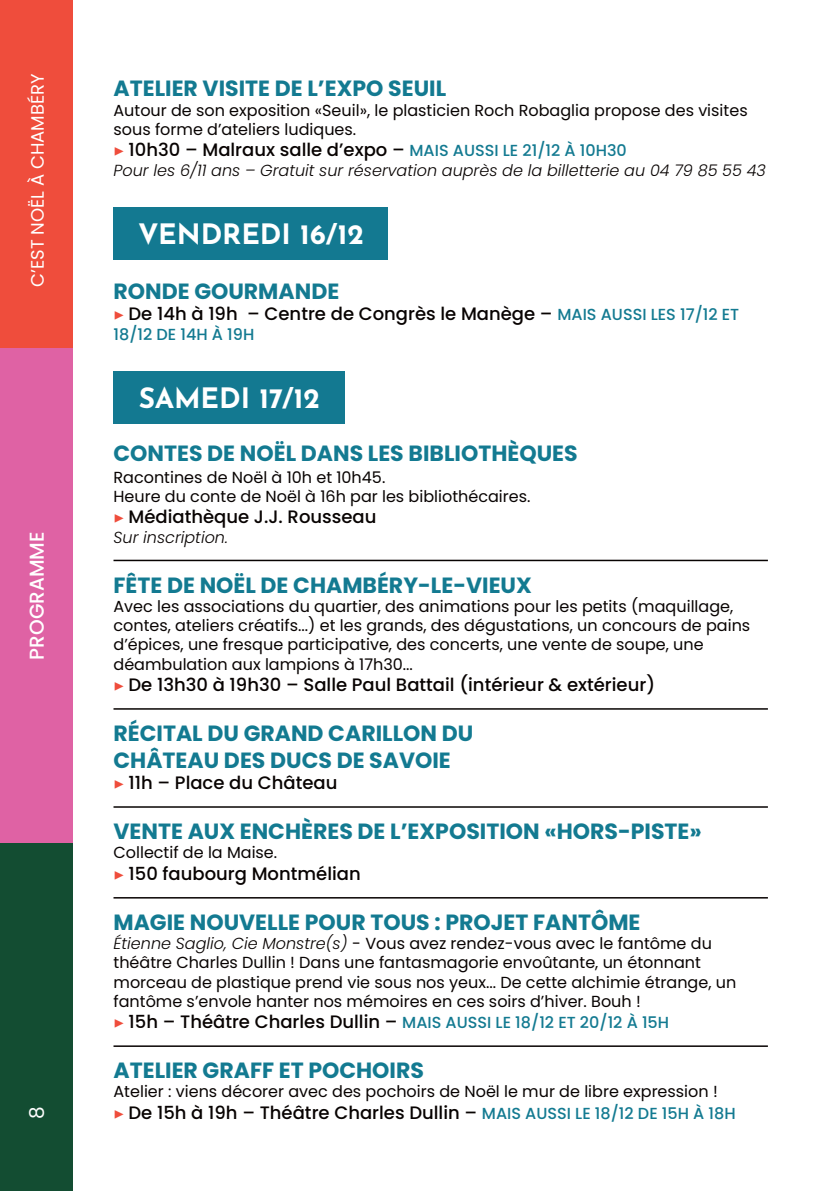
<style>
.page{position:relative;width:840px;height:1191px;background:#fff}
.page>*{position:absolute;margin:0;border:0;box-sizing:border-box;transform-origin:0 0}
.t1{font:700 28px "Josefin Sans";color:#fff}
.t2{font:700 22px/26.4px "Poppins";color:#137a91}
.t3{font:500 20px "Poppins";color:#fff}
.t4{font:20px "Poppins";color:#fff}
.t5{font:500 18px "Poppins";color:#080302}
.t6{font:18px "Poppins";color:#fff}
.t7{font:16px/19.2px "Poppins";color:#080302}
.t8{font:italic 300 16px "Poppins";color:#080302}
.t9{font:500 16px "Poppins";color:#137a91}
.s1{font-family:"Minion Pro";font-weight:400;color:#ef4d3c}
.s2{font-size:16px;color:#137a91}
.s3{font-weight:300;font-style:italic}
.s4{font-family:"Minion Pro";font-weight:400;font-size:18px;color:#ef4d3c}
.s5{font-size:18px;color:#080302}
</style>
<div class="page">
<div style="left:0;top:0;width:72px;height:377px;background:#ef4d3c"></div>
<div style="left:0;top:824px;width:72px;height:367px;background:#134d32"></div>
<div style="left:0;top:348px;width:72px;height:494px;background:#df62a4"></div>
<hr style="left:113px;top:1045px;width:654px;height:2px;background:#080302">
<div style="left:113px;top:371px;width:232px;height:53px;background:#137991"></div>
<hr style="left:113px;top:559px;width:654px;height:2px;background:#080302">
<hr style="left:113px;top:708px;width:654px;height:1px;background:#080302">
<hr style="left:113px;top:806px;width:654px;height:1px;background:#080302">
<hr style="left:113px;top:897px;width:654px;height:1px;background:#080302">
<div style="left:113px;top:208px;width:275px;height:52px;background:#137991"></div>
<p class="t6" style="left:27px;top:287px;width:215px;rotate:-90deg">C’EST NOËL À CHAMBÉRY</p>
<p class="t3" style="left:25px;top:659px;width:130px;rotate:-90deg">PROGRAMME</p>
<p class="t4" style="left:25px;top:1119px;width:14px;rotate:-90deg">8</p>
<h2 class="t2" style="left:113px;top:76px;width:334px">ATELIER VISITE DE L’EXPO SEUIL</h2>
<p class="t7" style="left:113px;top:101px;width:635px">Autour de son exposition «Seuil», le plasticien Roch Robaglia propose des visites sous forme d’ateliers ludiques.</p>
<p class="t5" style="left:113px;top:140px;width:514px"><span class="s1">▶</span> 10h30 – Malraux salle d’expo – <span class="s2">MAIS AUSSI LE 21/12 À 10H30</span></p>
<p class="t8" style="left:113px;top:161px;width:653px">Pour les 6/11 ans – Gratuit sur réservation auprès de la billetterie au 04 79 85 55 43</p>
<h1 class="t1" style="left:138px;top:214px;width:227px">VENDREDI 16/12</h1>
<h2 class="t2" style="left:113px;top:278px;width:227px">RONDE GOURMANDE</h2>
<p class="t5" style="left:113px;top:304px;width:627px"><span class="s1">▶</span> De 14h à 19h – Centre de Congrès le Manège – <span class="s2">MAIS AUSSI LES 17/12 ET</span></p>
<p class="t9" style="left:113px;top:325px;width:142px">18/12 DE 14H À 19H</p>
<h1 class="t1" style="left:139px;top:377px;width:183px">SAMEDI 17/12</h1>
<h2 class="t2" style="left:113px;top:440px;width:465px">CONTES DE NOËL DANS LES BIBLIOTHÈQUES</h2>
<p class="t7" style="left:113px;top:467px;width:418px">Racontines de Noël à 10h et 10h45.<br>Heure du conte de Noël à 16h par les bibliothécaires.</p>
<p class="t5" style="left:113px;top:507px;width:264px"><span class="s1">▶</span> Médiathèque J.J. Rousseau</p>
<p class="t8" style="left:113px;top:528px;width:116px">Sur inscription.</p>
<h2 class="t2" style="left:113px;top:572px;width:419px">FÊTE DE NOËL DE CHAMBÉRY-LE-VIEUX</h2>
<p class="t7" style="left:113px;top:597px;width:638px">Avec les associations du quartier, des animations pour les petits (maquillage, contes, ateliers créatifs...) et les grands, des dégustations, un concours de pains d’épices, une fresque participative, des concerts, une vente de soupe, une déambulation aux lampions à 17h30...</p>
<p class="t5" style="left:113px;top:674px;width:543px"><span class="s1">▶</span> De 13h30 à 19h30 – Salle Paul Battail (intérieur &amp; extérieur)</p>
<h2 class="t2" style="left:113px;top:720px;width:361px">RÉCITAL DU GRAND CARILLON DU<br>CHÂTEAU DES DUCS DE SAVOIE</h2>
<p class="t5" style="left:113px;top:772px;width:225px"><span class="s1">▶</span> 11h – Place du Château</p>
<h2 class="t2" style="left:113px;top:818px;width:589px">VENTE AUX ENCHÈRES DE L’EXPOSITION «HORS-PISTE»</h2>
<p class="t7" style="left:113px;top:843px;width:165px">Collectif de la Maise.</p>
<p class="t5" style="left:113px;top:863px;width:248px"><span class="s1">▶</span> 150 faubourg Montmélian</p>
<h2 class="t2" style="left:113px;top:909px;width:528px">MAGIE NOUVELLE POUR TOUS : PROJET FANTÔME</h2>
<p class="t7" style="left:113px;top:934px;width:624px"><span class="s3">Étienne Saglio, Cie Monstre(s)</span> - Vous avez rendez-vous avec le fantôme du théâtre Charles Dullin ! Dans une fantasmagorie envoûtante, un étonnant morceau de plastique prend vie sous nos yeux... De cette alchimie étrange, un fantôme s’envole hanter nos mémoires en ces soirs d’hiver. Bouh !</p>
<p class="t9" style="left:113px;top:1013px;width:557px"><span class="s4">▶</span> <span class="s5">15h – Théâtre Charles Dullin –</span> MAIS AUSSI LE 18/12 ET 20/12 À 15H</p>
<h2 class="t2" style="left:113px;top:1057px;width:312px">ATELIER GRAFF ET POCHOIRS</h2>
<p class="t7" style="left:113px;top:1082px;width:605px">Atelier : viens décorer avec des pochoirs de Noël le mur de libre expression !</p>
<p class="t5" style="left:113px;top:1102px;width:623px"><span class="s1">▶</span> De 15h à 19h – Théâtre Charles Dullin – <span class="s2">MAIS AUSSI LE 18/12 DE 15H À 18H</span></p>
</div>
